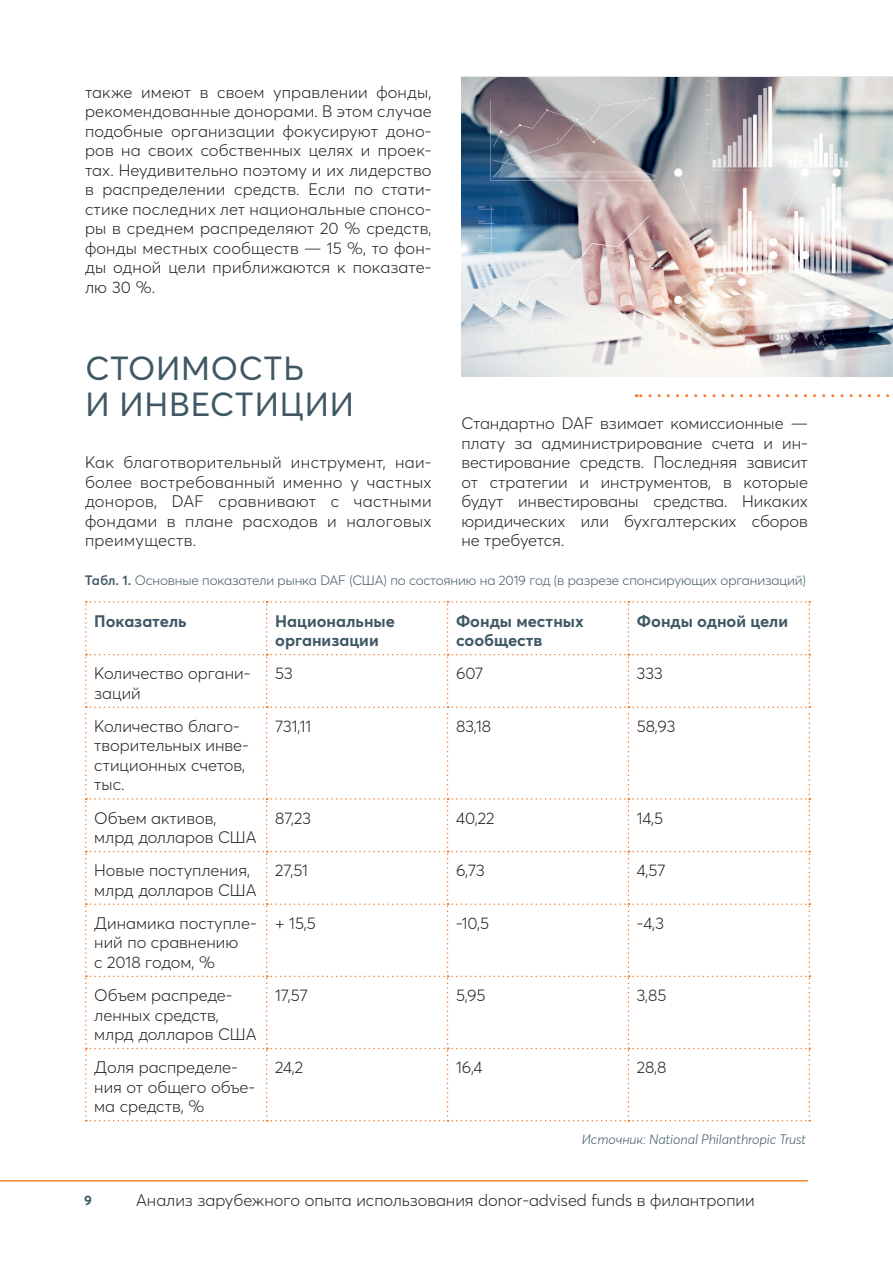
<style>
.page{position:relative;width:893px;height:1263px;background:#fff}
.page>*{position:absolute;margin:0;border:0;box-sizing:border-box;transform-origin:0 0}
.t1{font:33px/36px "Averta CY";letter-spacing:.025em;color:#3f5864}
.text{font:300 16.5px/19.5px "Averta CY";color:#231f20;text-align:justify}
.table_text{font:300 16.5px/19.5px "Averta CY";color:#231f20}
.table_text-2{font:700 16.5px/19.5px "Averta CY";color:#3f5864}
.ris{font:300 13.5px "Averta CY";letter-spacing:-.01em;color:#3f5864}
.istochnik{font:italic 300 13.5px "Averta CY";color:#3f5864}
.t2{font:700 13.5px "Averta CY";color:#3f5864}
.s1{font-weight:600}
</style>
<div class="page">
<hr style="left:0;top:1180px;width:808px;height:1px;background:#f48232">
<img style="left:461px;top:77px;width:432px;height:299px">
<svg style="left:636px;top:394px;width:254px;height:3px"></svg>
<svg style="left:85px;top:601px;width:725px;height:520px"></svg>
<p class="text" style="left:85px;top:81px;width:348px">также имеют в своем управлении фонды, рекомендованные донорами. В этом случае подобные организации фокусируют доно&shy;ров на своих собственных целях и проек&shy;тах. Неудивительно поэтому и их лидерство в распределении средств. Если по стати&shy;стике последних лет национальные спонсо&shy;ры в среднем распределяют 20 % средств, фонды местных сообществ — 15 %, то фон&shy;ды одной цели приближаются к показате&shy;лю 30 %.</p>
<h1 class="t1" style="left:85px;top:349px;width:270px">СТОИМОСТЬ<br>И ИНВЕСТИЦИИ</h1>
<p class="text" style="left:85px;top:452px;width:348px">Как благотворительный инструмент, наи&shy;более востребованный именно у частных доноров, DAF сравнивают с частными фондами в плане расходов и налоговых преимуществ.</p>
<p class="text" style="left:461px;top:413px;width:348px">Стандартно DAF взимает комиссионные — плату за администрирование счета и ин&shy;вестирование средств. Последняя зависит от стратегии и инструментов, в которые будут инвестированы средства. Никаких юридических или бухгалтерских сборов не требуется.</p>
<p class="ris" style="left:85px;top:571px;width:723px"><span class="s1">Табл. 1.</span> Основные показатели рынка DAF (США) по состоянию на 2019 год (в разрезе спонсирующих организаций)</p>
<p class="table_text-2" style="left:94px;top:610px;width:94px">Показатель</p>
<p class="table_text-2" style="left:275px;top:610px;width:121px">Национальные организации</p>
<p class="table_text-2" style="left:456px;top:610px;width:129px">Фонды местных сообществ</p>
<p class="table_text-2" style="left:637px;top:610px;width:153px">Фонды одной цели</p>
<p class="table_text" style="left:94px;top:663px;width:158px">Количество органи&shy;заций</p>
<p class="table_text" style="left:275px;top:663px;width:19px">53</p>
<p class="table_text" style="left:456px;top:663px;width:29px">607</p>
<p class="table_text" style="left:637px;top:663px;width:27px">333</p>
<p class="table_text" style="left:94px;top:716px;width:156px">Количество благо&shy;творительных инве&shy;стиционных счетов, тыс.</p>
<p class="table_text" style="left:275px;top:716px;width:38px">731,11</p>
<p class="table_text" style="left:456px;top:716px;width:37px">83,18</p>
<p class="table_text" style="left:637px;top:716px;width:40px">58,93</p>
<p class="table_text" style="left:94px;top:807px;width:164px">Объем активов, млрд долларов США</p>
<p class="table_text" style="left:275px;top:807px;width:37px">87,23</p>
<p class="table_text" style="left:456px;top:807px;width:40px">40,22</p>
<p class="table_text" style="left:637px;top:807px;width:28px">14,5</p>
<p class="table_text" style="left:94px;top:860px;width:164px">Новые поступления, млрд долларов США</p>
<p class="table_text" style="left:275px;top:860px;width:34px">27,51</p>
<p class="table_text" style="left:456px;top:860px;width:30px">6,73</p>
<p class="table_text" style="left:637px;top:860px;width:30px">4,57</p>
<p class="table_text" style="left:94px;top:913px;width:164px">Динамика поступле&shy;ний по сравнению<br>с 2018 годом, %</p>
<p class="table_text" style="left:275px;top:913px;width:42px">+ 15,5</p>
<p class="table_text" style="left:456px;top:913px;width:35px">-10,5</p>
<p class="table_text" style="left:637px;top:913px;width:28px">-4,3</p>
<p class="table_text" style="left:94px;top:985px;width:164px">Объем распреде&shy;ленных средств, млрд долларов США</p>
<p class="table_text" style="left:275px;top:985px;width:34px">17,57</p>
<p class="table_text" style="left:456px;top:985px;width:31px">5,95</p>
<p class="table_text" style="left:637px;top:985px;width:31px">3,85</p>
<p class="table_text" style="left:94px;top:1057px;width:162px">Доля распределе&shy;ния от общего объе&shy;ма средств, %</p>
<p class="table_text" style="left:275px;top:1057px;width:29px">24,2</p>
<p class="table_text" style="left:456px;top:1057px;width:28px">16,4</p>
<p class="table_text" style="left:637px;top:1057px;width:31px">28,8</p>
<p class="istochnik" style="left:582px;top:1130px;width:226px">Источник: National Philanthropic Trust</p>
<p class="t2" style="left:84px;top:1190px;width:9px">9</p>
<p class="text" style="left:136px;top:1189px;width:620px">Анализ зарубежного опыта использования donor-advised funds в филантропии</p>
</div>
